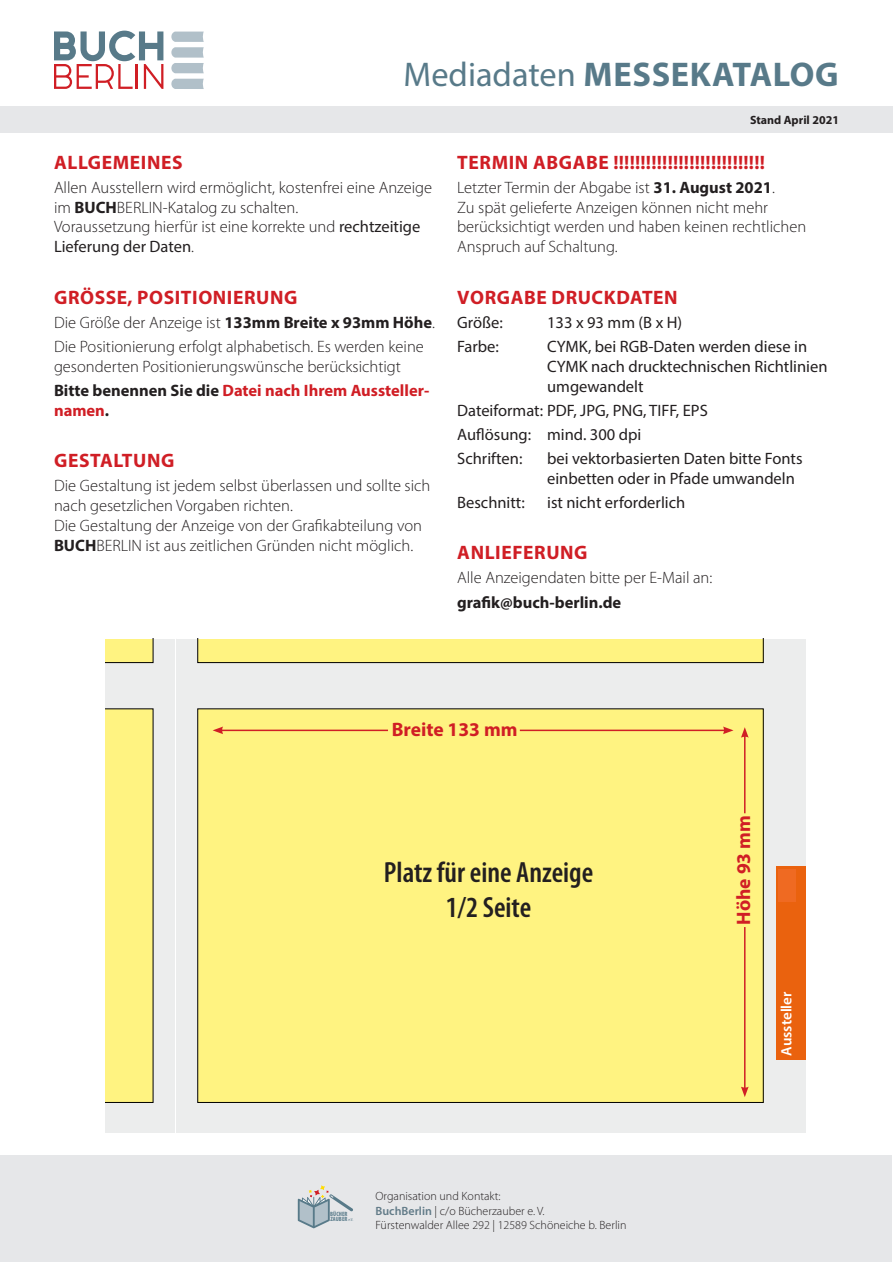
<style>
.page{position:relative;width:893px;height:1263px;background:#fff}
.page>*{position:absolute;margin:0;border:0;box-sizing:border-box;transform-origin:0 0}
.t1{font:700 34.35px "Myriad Pro";letter-spacing:.02em;color:#587a89}
.t2{font:600 condensed 29.4px/35.2px "Myriad Pro";color:#231f20;text-align:center}
.t3{font:700 19.5px "Myriad Pro";letter-spacing:.03em;color:#d01e25}
.t4{font:700 19.5px "Myriad Pro";color:#d01e25}
.t5{font:300 16.5px/19.8px "Myriad Pro";color:#231f20}
.t6{font:16.5px/19.8px "Myriad Pro";color:#231f20}
.t7{font:700 16.5px "Myriad Pro";color:#231f20}
.t8{font:700 16.5px "Myriad Pro";color:#d01e25}
.t9{font:600 15px "Myriad Pro";color:#fff}
.t10{font:300 12px/14.4px "Myriad Pro";color:#231f20}
.t11{font:700 12px "Myriad Pro";color:#231f20}
.t12{font:700 condensed 6.15px/4.8px "Myriad Pro";color:#587a89}
.s1{font-weight:400}
.s2{font-weight:700}
.s3{font-weight:700;color:#d01e25}
.s4{color:#231f20}
.s5{font-weight:400;font-size:4.35px}
.s6{font-weight:600;color:#627b88}
</style>
<div class="page">
<div style="left:0;top:1156px;width:892px;height:106px;background:#e6e7e9"></div>
<div style="left:0;top:106px;width:893px;height:27px;background:#e6e7e9"></div>
<svg style="left:298px;top:1185px;width:55px;height:43px"></svg>
<div style="left:176px;top:639px;width:630px;height:493px;background:#eceded"></div>
<div style="left:776px;top:867px;width:30px;height:193px;background:#ea620e"></div>
<div style="left:198px;top:709px;width:565px;height:393px;background:#fff381"></div>
<div style="left:197px;top:639px;width:567px;height:24px;background:#fff381"></div>
<div style="left:105px;top:639px;width:69px;height:493px;background:#eceded"></div>
<div style="left:105px;top:708px;width:48px;height:395px;background:#fff381"></div>
<svg style="left:105px;top:639px;width:48px;height:24px"></svg>
<hr style="left:221px;top:730px;width:167px;height:1px;background:#d01e25">
<svg style="left:213px;top:726px;width:10px;height:8px"></svg>
<hr style="left:520px;top:730px;width:205px;height:1px;background:#d01e25">
<svg style="left:723px;top:726px;width:10px;height:8px"></svg>
<hr style="left:744px;top:735px;width:1px;height:78px;background:#d01e25">
<svg style="left:741px;top:727px;width:8px;height:11px"></svg>
<hr style="left:744px;top:927px;width:1px;height:162px;background:#d01e25">
<svg style="left:741px;top:1086px;width:8px;height:11px"></svg>
<div style="left:778px;top:868px;width:17px;height:33px;background:#ef6a22"></div>
<svg style="left:171px;top:79px;width:33px;height:10px"></svg>
<svg style="left:171px;top:32px;width:33px;height:41px"></svg>
<svg style="left:54px;top:31px;width:109px;height:58px"></svg>
<h1 class="t1" style="left:404px;top:52px;width:437px"><span class="s1">Mediadaten</span> Messekatalog</h1>
<p class="t11" style="left:750px;top:112px;width:90px">Stand April 2021</p>
<p class="t3" style="left:54px;top:149px;width:130px">Allgemeines</p>
<p class="t5" style="left:54px;top:178px;width:380px">Allen Ausstellern wird ermöglicht, kostenfrei eine Anzeige im <span class="s2">BUCH</span>BERLIN-Katalog zu schalten.<br>Voraussetzung hierfür ist eine korrekte und <span class="s1">rechtzeitige Lieferung der Daten</span>.</p>
<p class="t3" style="left:54px;top:285px;width:245px">GröSSe, Positionierung</p>
<p class="t5" style="left:54px;top:311px;width:383px;line-height:24px">Die Größe der Anzeige ist <span class="s2">133mm Breite x 93mm Höhe</span>.<br>Die Positionierung erfolgt alphabetisch. Es werden keine</p>
<p class="t5" style="left:54px;top:355px;width:377px;line-height:24px">gesonderten Positionierungswünsche berücksichtigt<br><span class="s2">Bitte benennen Sie die</span> <span class="s3">Datei nach Ihrem Aussteller-</span></p>
<p class="t8" style="left:54px;top:399px;width:57px">namen<span class="s4">.</span></p>
<p class="t3" style="left:54px;top:448px;width:122px">Gestaltung</p>
<p class="t5" style="left:54px;top:476px;width:378px">Die Gestaltung ist jedem selbst überlassen und sollte sich nach gesetzlichen Vorgaben richten.<br>Die Gestaltung der Anzeige von der Grafikabteilung von <span class="s2">BUCH</span>BERLIN ist aus zeitlichen Gründen nicht möglich.</p>
<p class="t3" style="left:457px;top:149px;width:309px">Termin Abgabe !!!!!!!!!!!!!!!!!!!!!!!!!!!!</p>
<p class="t5" style="left:457px;top:178px;width:351px">Letzter Termin der Abgabe ist <span class="s2">31. August 2021</span>.<br>Zu spät gelieferte Anzeigen können nicht mehr berücksichtigt werden und haben keinen rechtlichen Anspruch auf Schaltung.</p>
<p class="t3" style="left:457px;top:285px;width:222px">Vorgabe Druckdaten</p>
<p class="t6" style="left:457px;top:312px;width:47px">Größe:</p>
<p class="t6" style="left:547px;top:312px;width:137px">133 x 93 mm (B x H)</p>
<p class="t6" style="left:457px;top:336px;width:43px">Farbe:</p>
<p class="t6" style="left:547px;top:336px;width:282px">CYMK, bei RGB-Daten werden diese in<br>CYMK nach drucktechnischen Richtlinien umgewandelt</p>
<p class="t6" style="left:457px;top:398px;width:252px;line-height:24px">Dateiformat: PDF, JPG, PNG, TIFF, EPS<br>Auflösung: mind. 300 dpi<br>Schriften:</p>
<p class="t6" style="left:547px;top:448px;width:257px">bei vektorbasierten Daten bitte Fonts einbetten oder in Pfade umwandeln</p>
<p class="t6" style="left:457px;top:492px;width:69px">Beschnitt:</p>
<p class="t6" style="left:547px;top:492px;width:140px">ist nicht erforderlich</p>
<p class="t3" style="left:457px;top:540px;width:132px">Anlieferung</p>
<p class="t5" style="left:457px;top:568px;width:257px">Alle Anzeigendaten bitte per E-Mail an:</p>
<p class="t7" style="left:457px;top:591px;width:166px">grafik@buch-berlin.de</p>
<p class="t4" style="left:392px;top:716px;width:127px">Breite 133 mm</p>
<h2 class="t2" style="left:384px;top:855px;width:211px">Platz für eine Anzeige<br>1/2 Seite</h2>
<p class="t12" style="left:330px;top:1211px;width:24px">BÜCHER<br>ZAUBER <span class="s5">e.V.</span></p>
<p class="t10" style="left:376px;top:1189px;width:252px">Organisation und Kontakt:<br><span class="s6">BuchBerlin</span> | c/o Bücherzauber e. V.<br>Fürstenwalder Allee 292 | 12589 Schöneiche b. Berlin</p>
<p class="t3" style="left:731px;top:925px;width:111px;rotate:-90deg">Höhe 93 mm</p>
<p class="t9" style="left:777px;top:1056px;width:66px;rotate:-90deg">Aussteller</p>
</div>
